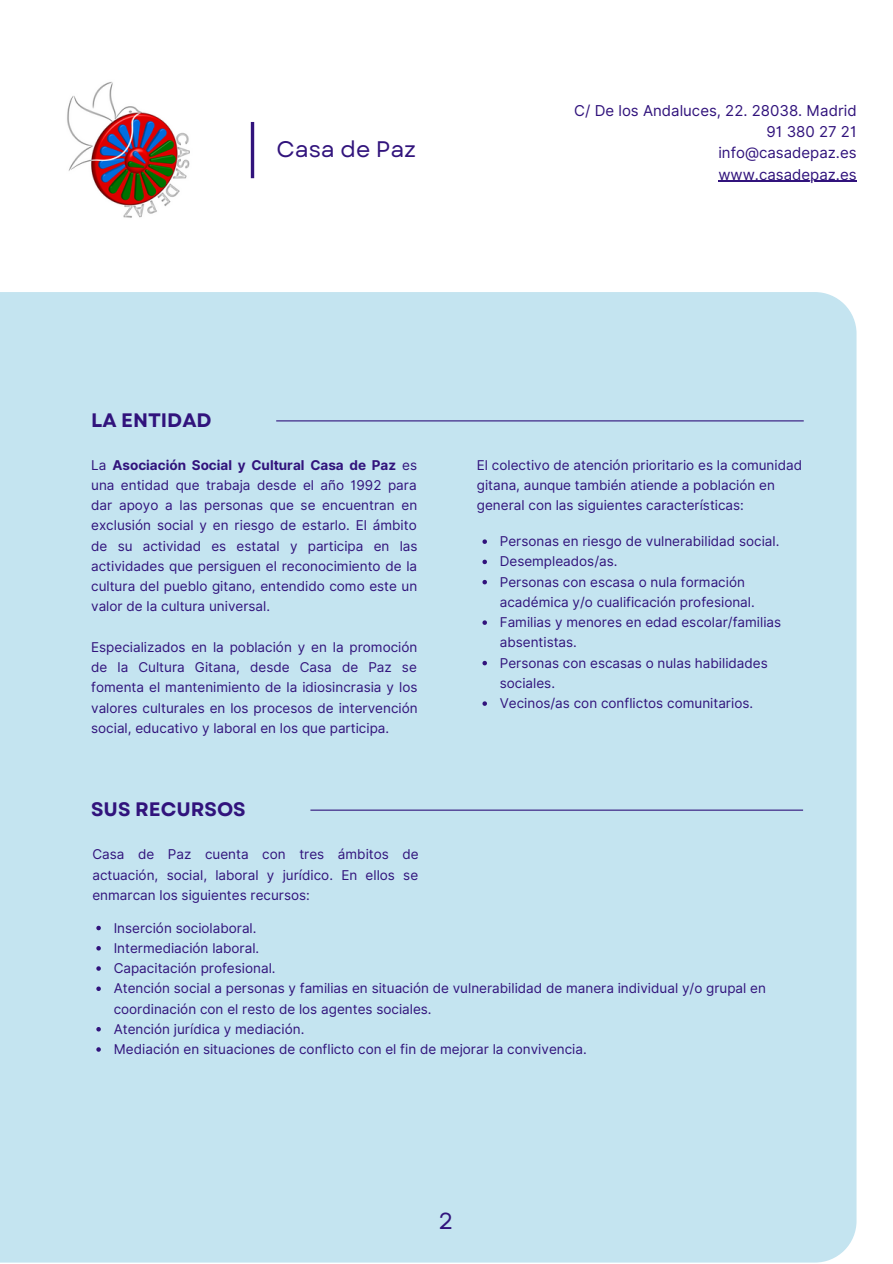
<style>
.page{position:relative;width:893px;height:1264px;background:#fff}
.page>*{position:absolute;margin:0;border:0;box-sizing:border-box;transform-origin:0 0}
.t1{font:23.1px "Garet";color:#31137c}
.t2{font:22.5px "Garet";color:#31137c}
.t3{font:700 19.5px "Garet";color:#31137c}
.t4{font:15px/21.3px "Inter";color:#31137c;text-align:right}
.t5{font:13.5px/20.2px "Inter";color:#31137c}
.s1{font-weight:700}
</style>
<div class="page">
<div style="left:0;top:292px;width:856px;height:970px;background:#c4e4f0"></div>
<hr style="left:310px;top:809px;width:493px;height:1px;background:#31137c">
<hr style="left:276px;top:420px;width:527px;height:1px;background:#31137c">
<hr style="left:251px;top:122px;width:3px;height:56px;background:#31137c">
<img style="left:67px;top:81px;width:123px;height:137px">
<svg style="left:482px;top:539px;width:5px;height:5px"></svg>
<svg style="left:482px;top:559px;width:5px;height:5px"></svg>
<svg style="left:482px;top:580px;width:5px;height:4px"></svg>
<svg style="left:482px;top:620px;width:5px;height:5px"></svg>
<svg style="left:482px;top:661px;width:5px;height:4px"></svg>
<svg style="left:482px;top:701px;width:5px;height:5px"></svg>
<svg style="left:96px;top:925px;width:5px;height:5px"></svg>
<svg style="left:96px;top:946px;width:5px;height:4px"></svg>
<svg style="left:96px;top:966px;width:5px;height:4px"></svg>
<svg style="left:96px;top:986px;width:5px;height:5px"></svg>
<svg style="left:96px;top:1027px;width:5px;height:4px"></svg>
<svg style="left:96px;top:1047px;width:5px;height:4px"></svg>
<hr style="left:718px;top:181px;width:138px;height:1px;background:#31137c">
<h2 class="t2" style="left:276px;top:133px;width:141px">Casa de Paz</h2>
<p class="t4" style="left:574px;top:99px;width:284px">C/ De los Andaluces, 22. 28038. Madrid<br>91 380 27 21<br>info@casadepaz.es<br>www.casadepaz.es</p>
<h3 class="t3" style="left:91px;top:406px;width:122px">LA ENTIDAD</h3>
<p class="t5" style="left:91px;top:454px;width:328px;text-align:justify">La <span class="s1">Asociación Social y Cultural Casa de Paz</span> es una entidad que trabaja desde el año 1992 para dar apoyo a las personas que se encuentran en exclusión social y en riesgo de estarlo. El ámbito de su actividad es estatal y participa en las actividades que persiguen el reconocimiento de la cultura del pueblo gitano, entendido como este un valor de la cultura universal.</p>
<p class="t5" style="left:91px;top:636px;width:328px;text-align:justify">Especializados en la población y en la promoción de la Cultura Gitana, desde Casa de Paz se fomenta el mantenimiento de la idiosincrasia y los valores culturales en los procesos de intervención social, educativo y laboral en los que participa.</p>
<h3 class="t3" style="left:91px;top:795px;width:156px">SUS RECURSOS</h3>
<p class="t5" style="left:477px;top:454px;width:327px">El colectivo de atención prioritario es la comunidad gitana, aunque también atiende a población en general con las siguientes características:</p>
<p class="t5" style="left:499px;top:531px;width:283px">Personas en riesgo de vulnerabilidad social.<br>Desempleados/as.<br>Personas con escasa o nula formación académica y/o cualificación profesional.<br>Familias y menores en edad escolar/familias absentistas.<br>Personas con escasas o nulas habilidades sociales.<br>Vecinos/as con conflictos comunitarios.</p>
<p class="t5" style="left:92px;top:844px;width:328px;text-align:justify">Casa de Paz cuenta con tres ámbitos de actuación, social, laboral y jurídico. En ellos se enmarcan los siguientes recursos:</p>
<p class="t5" style="left:114px;top:917px;width:653px">Inserción sociolaboral.<br>Intermediación laboral.<br>Capacitación profesional.<br>Atención social a personas y familias en situación de vulnerabilidad de manera individual y/o grupal en coordinación con el resto de los agentes sociales.<br>Atención jurídica y mediación.<br>Mediación en situaciones de conflicto con el fin de mejorar la convivencia.</p>
<h1 class="t1" style="left:438px;top:1204px;width:16px">2</h1>
</div>
